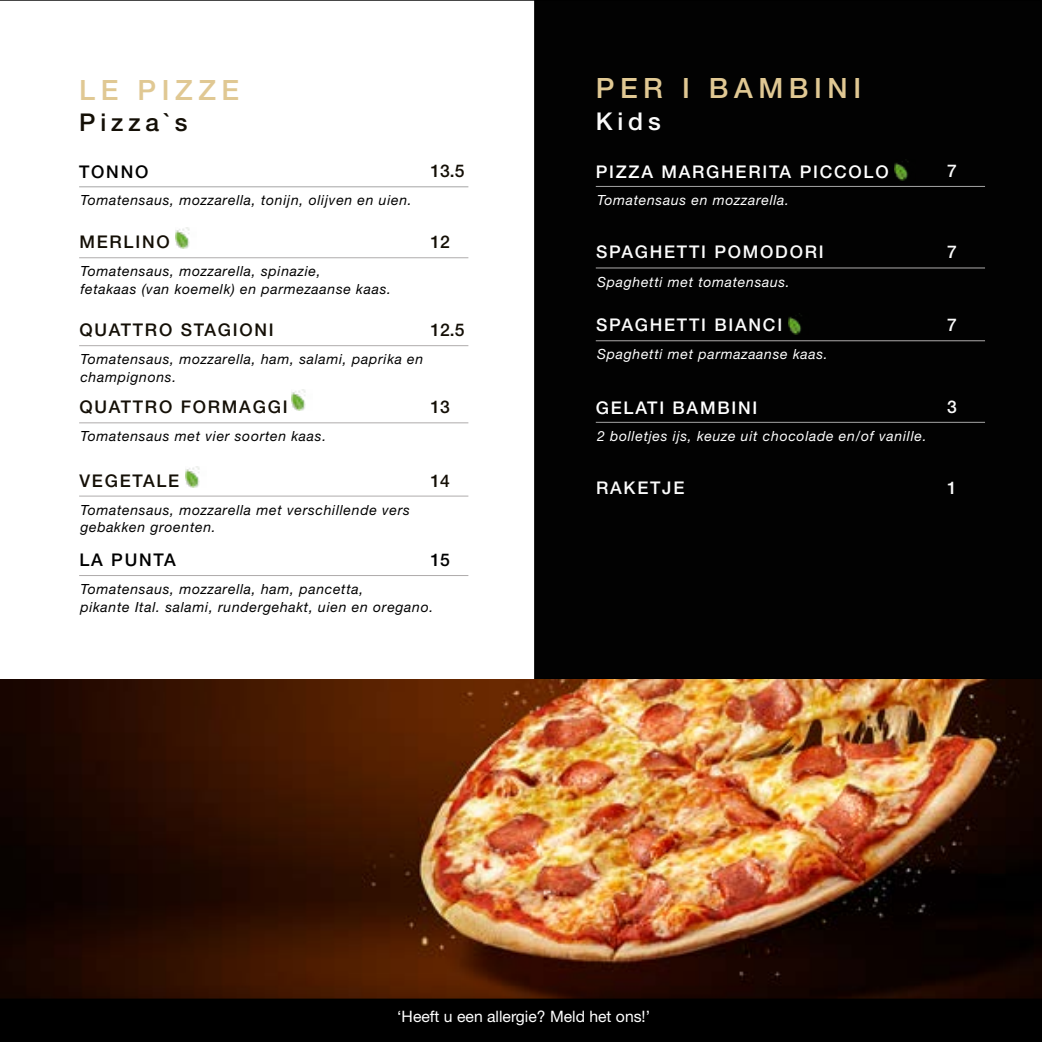
<style>
.page{position:relative;width:1042px;height:1042px;background:#fff}
.page>*{position:absolute;margin:0;border:0;box-sizing:border-box;transform-origin:0 0}
.t1{font:500 28px "Helvetica Neue LT Std";letter-spacing:.2em;color:#e0c893}
.t2{font:500 24.5px "Helvetica Neue LT Std";letter-spacing:.2em;color:#140f06}
.t3{font:500 24.5px "Helvetica Neue LT Std";color:#fbfbfb}
.t4{font:500 17.5px "Helvetica Neue LT Std";letter-spacing:.1em;color:#140f06}
.t5{font:500 17.5px "Helvetica Neue LT Std";letter-spacing:.1em;color:#fbfbfb}
.t6{font:500 17.5px "Helvetica Neue LT Std";letter-spacing:.1em;color:#fff}
.t7{font:500 17.5px "Helvetica Neue LT Std";letter-spacing:.1em;color:#000}
.t8{font:15.75px "Helvetica Neue";color:#fff}
.t9{font:italic 14px/17.5px "Helvetica Neue LT Std";letter-spacing:.05em;color:#000}
.t10{font:italic 14px "Helvetica Neue LT Std";letter-spacing:.05em;color:#fff}
</style>
<div class="page">
<div style="left:534px;top:0;width:508px;height:679px;background:#020202"></div>
<img style="left:0;top:679px;width:1042px;height:319px">
<hr style="left:79px;top:186px;width:389px;height:1px;background:#a5a5a5">
<hr style="left:79px;top:257px;width:389px;height:1px;background:#afacac">
<hr style="left:79px;top:345px;width:389px;height:1px;background:#afacac">
<hr style="left:79px;top:422px;width:389px;height:1px;background:#afacac">
<hr style="left:79px;top:575px;width:389px;height:1px;background:#afacac">
<hr style="left:79px;top:496px;width:389px;height:1px;background:#afacac">
<hr style="left:596px;top:186px;width:389px;height:1px;background:#a5a5a5">
<hr style="left:596px;top:268px;width:389px;height:1px;background:#afacac">
<hr style="left:596px;top:340px;width:389px;height:1px;background:#afacac">
<hr style="left:596px;top:422px;width:389px;height:1px;background:#a5a5a5">
<img style="left:175px;top:227px;width:15px;height:21px">
<img style="left:292px;top:390px;width:14px;height:21px">
<img style="left:186px;top:466px;width:14px;height:21px">
<img style="left:894px;top:160px;width:21px;height:20px">
<img style="left:788px;top:313px;width:21px;height:21px">
<svg style="left:0;top:998px;width:1042px;height:44px;background:#0c0300"></svg>
<div style="left:1px;top:1000px;width:1041px;height:42px;background:#000"></div>
<h1 class="t1" style="left:79px;top:73px;width:162px">LE PIZZE</h1>
<h2 class="t2" style="left:79px;top:108px;width:110px">Pizza`s</h2>
<p class="t7" style="left:79px;top:161px;width:71px">TONNO</p>
<p class="t4" style="left:430px;top:161px;width:36px">13.5</p>
<p class="t9" style="left:80px;top:191px;width:333px">Tomatensaus, mozzarella, tonijn, olijven en uien.</p>
<p class="t4" style="left:79px;top:232px;width:92px">MERLINO</p>
<p class="t9" style="left:80px;top:262px;width:312px">Tomatensaus, mozzarella, spinazie,<br>fetakaas (van koemelk) en parmezaanse kaas.</p>
<p class="t4" style="left:430px;top:232px;width:21px">12</p>
<p class="t4" style="left:79px;top:319px;width:196px">QUATTRO STAGIONI</p>
<p class="t9" style="left:80px;top:350px;width:344px">Tomatensaus, mozzarella, ham, salami, paprika en champignons.</p>
<p class="t4" style="left:79px;top:397px;width:210px">QUATTRO FORMAGGI</p>
<p class="t9" style="left:80px;top:427px;width:247px">Tomatensaus met vier soorten kaas.</p>
<p class="t4" style="left:430px;top:319px;width:36px">12.5</p>
<p class="t4" style="left:430px;top:397px;width:21px">13</p>
<p class="t4" style="left:79px;top:470px;width:101px">VEGETALE</p>
<p class="t9" style="left:80px;top:501px;width:331px">Tomatensaus, mozzarella met verschillende vers gebakken groenten.</p>
<p class="t4" style="left:430px;top:470px;width:21px">14</p>
<p class="t7" style="left:79px;top:549px;width:98px">LA PUNTA</p>
<p class="t9" style="left:80px;top:580px;width:354px">Tomatensaus, mozzarella, ham, pancetta,<br>pikante Ital. salami, rundergehakt, uien en oregano.</p>
<p class="t7" style="left:430px;top:549px;width:21px">15</p>
<h1 class="t1" style="left:596px;top:71px;width:267px">PER I BAMBINI</h1>
<h2 class="t3" style="left:596px;top:106px;width:67px">Kids</h2>
<p class="t6" style="left:596px;top:161px;width:294px">PIZZA MARGHERITA PICCOLO</p>
<p class="t5" style="left:947px;top:160px;width:11px">7</p>
<p class="t10" style="left:597px;top:192px;width:194px">Tomatensaus en mozzarella.</p>
<p class="t5" style="left:596px;top:242px;width:229px">SPAGHETTI POMODORI</p>
<p class="t10" style="left:597px;top:273px;width:194px">Spaghetti met tomatensaus.</p>
<p class="t5" style="left:596px;top:315px;width:188px">SPAGHETTI BIANCI</p>
<p class="t10" style="left:597px;top:346px;width:232px">Spaghetti met parmazaanse kaas.</p>
<p class="t5" style="left:947px;top:242px;width:11px">7</p>
<p class="t5" style="left:947px;top:315px;width:11px">7</p>
<p class="t6" style="left:596px;top:397px;width:163px">GELATI BAMBINI</p>
<p class="t5" style="left:947px;top:396px;width:11px">3</p>
<p class="t10" style="left:597px;top:427px;width:331px">2 bolletjes ijs, keuze uit chocolade en/of vanille.</p>
<p class="t5" style="left:596px;top:478px;width:90px">RAKETJE</p>
<p class="t5" style="left:947px;top:478px;width:11px">1</p>
<p class="t8" style="left:397px;top:1007px;width:254px">‘Heeft u een allergie? Meld het ons!’</p>
</div>
